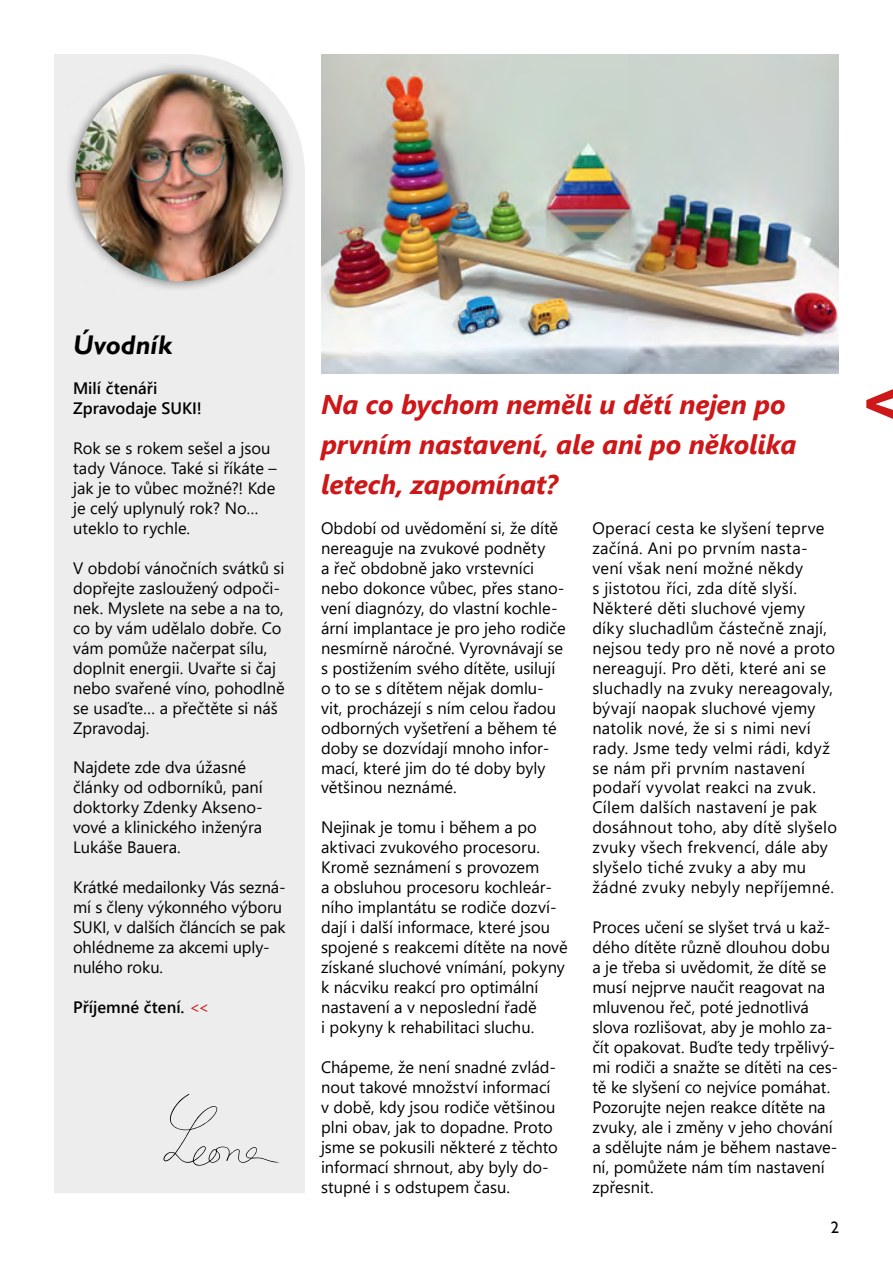
<style>
.page{position:relative;width:893px;height:1263px;background:#fff}
.page>*{position:absolute;margin:0;border:0;box-sizing:border-box;transform-origin:0 0}
.t1{font:italic 700 27px/39.9px "Segoe UI";letter-spacing:-.005em;color:#cd1719}
.t2{font:italic 700 27px "Gill Sans";letter-spacing:.005em;color:#000}
.t3{font:16.5px/20px "Segoe UI";color:#000}
.t4{font:600 16.5px/20px "Segoe UI";color:#000}
.t5{font:16.5px "Gill Sans";color:#000}
.s1{font-weight:400;color:#cd1719}
</style>
<div class="page">
<div style="left:54px;top:54px;width:251px;height:1139px;background:#ededed"></div>
<div style="left:64px;top:63px;width:230px;height:229px;background:#000;opacity:.55"></div>
<img style="left:75px;top:74px;width:208px;height:207px;border-radius:104px">
<img style="left:321px;top:54px;width:518px;height:320px">
<svg style="left:866px;top:389px;width:27px;height:30px"></svg>
<svg style="left:163px;top:1094px;width:116px;height:72px;background:#e3e3e3"></svg>
<h1 class="t2" style="left:73px;top:329px;width:100px">Úvodník</h1>
<p class="t4" style="left:73px;top:377px;width:130px">Milí čtenáři<br>Zpravodaje SUKI!</p>
<p class="t3" style="left:73px;top:436px;width:205px">Rok se s rokem sešel a jsou tady Vánoce. Také si říkáte – jak je to vůbec možné?! Kde je celý uplynulý rok? No… uteklo to rychle.</p>
<p class="t3" style="left:73px;top:556px;width:213px">V období vánočních svátků si dopřejte zasloužený odpoči&shy;nek. Myslete na sebe a na to, co by vám udělalo dobře. Co vám pomůže načerpat sílu, doplnit energii. Uvařte si čaj nebo svařené víno, pohodlně se usaďte… a přečtěte si náš<br>Zpravodaj.</p>
<p class="t3" style="left:73px;top:756px;width:191px">Najdete zde dva úžasné články od odborníků, paní doktorky Zdenky Akseno&shy;vové a klinického inženýra<br>Lukáše Bauera.</p>
<p class="t3" style="left:73px;top:876px;width:214px">Krátké medailonky Vás sezná&shy;mí s členy výkonného výboru<br>SUKI, v dalších článcích se pak ohlédneme za akcemi uply&shy;nulého roku.</p>
<p class="t4" style="left:73px;top:996px;width:138px">Příjemné čtení. <span class="s1">&lt;&lt;</span></p>
<h1 class="t1" style="left:321px;top:380px;width:477px">Na co bychom neměli u dětí nejen po prvním nastavení, ale ani po několika letech, zapomínat?</h1>
<p class="t3" style="left:321px;top:516px;width:246px">Období od uvědomění si, že dítě nereaguje na zvukové podněty<br>a řeč obdobně jako vrstevníci nebo dokonce vůbec, přes stano&shy;vení diagnózy, do vlastní kochle&shy;ární implantace je pro jeho rodiče nesmírně náročné. Vyrovnávají se s postižením svého dítěte, usilují o to se s dítětem nějak domlu&shy;vit, procházejí s ním celou řadou odborných vyšetření a během té doby se dozvídají mnoho infor&shy;mací, které jim do té doby byly většinou neznámé.</p>
<p class="t3" style="left:321px;top:816px;width:248px">Nejinak je tomu i během a po aktivaci zvukového procesoru.<br>Kromě seznámení s provozem<br>a obsluhou procesoru kochleár&shy;ního implantátu se rodiče dozví&shy;dají i další informace, které jsou spojené s reakcemi dítěte na nově získané sluchové vnímání, pokyny k nácviku reakcí pro optimální nastavení a v neposlední řadě<br>i pokyny k rehabilitaci sluchu.</p>
<p class="t3" style="left:321px;top:1056px;width:238px">Chápeme, že není snadné zvlád&shy;nout takové množství informací v době, kdy jsou rodiče většinou plni obav, jak to dopadne. Proto jsme se pokusili některé z těchto informací shrnout, aby byly do&shy;stupné i s odstupem času.</p>
<p class="t3" style="left:592px;top:516px;width:246px">Operací cesta ke slyšení teprve začíná. Ani po prvním nasta&shy;vení však není možné někdy<br>s jistotou říci, zda dítě slyší.<br>Některé děti sluchové vjemy díky sluchadlům částečně znají, nejsou tedy pro ně nové a proto nereagují. Pro děti, které ani se sluchadly na zvuky nereagovaly, bývají naopak sluchové vjemy natolik nové, že si s nimi neví rady. Jsme tedy velmi rádi, když se nám při prvním nastavení podaří vyvolat reakci na zvuk.<br>Cílem dalších nastavení je pak dosáhnout toho, aby dítě slyšelo zvuky všech frekvencí, dále aby slyšelo tiché zvuky a aby mu žádné zvuky nebyly nepříjemné.</p>
<p class="t3" style="left:592px;top:916px;width:247px">Proces učení se slyšet trvá u kaž&shy;dého dítěte různě dlouhou dobu a je třeba si uvědomit, že dítě se musí nejprve naučit reagovat na mluvenou řeč, poté jednotlivá slova rozlišovat, aby je mohlo za&shy;čít opakovat. Buďte tedy trpělivý&shy;mi rodiči a snažte se dítěti na ces&shy;tě ke slyšení co nejvíce pomáhat.<br>Pozorujte nejen reakce dítěte na zvuky, ale i změny v jeho chování a sdělujte nám je během nastave&shy;ní, pomůžete nám tím nastavení zpřesnit.</p>
<p class="t5" style="left:831px;top:1218px;width:10px">2</p>
</div>
